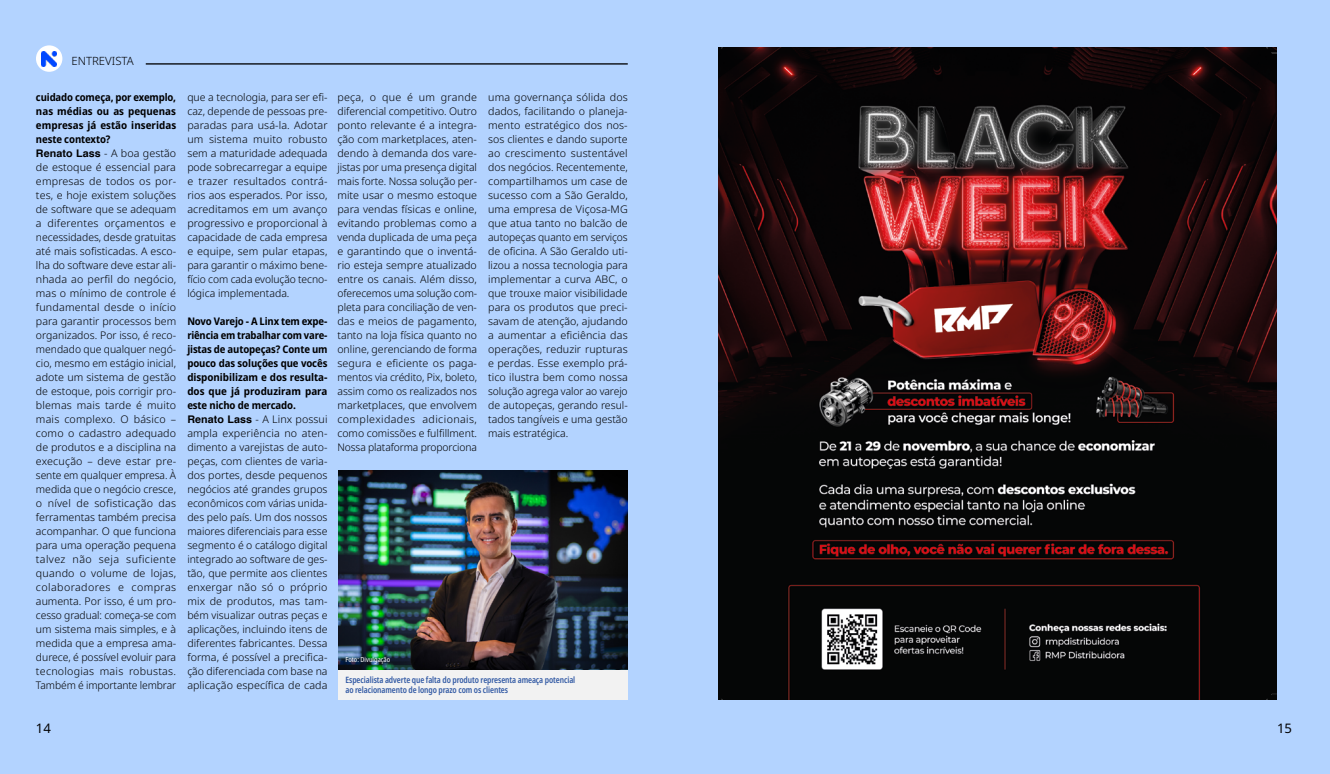
<style>
.page{position:relative;width:1330px;height:774px;background:#fff}
.page>*{position:absolute;margin:0;border:0;box-sizing:border-box;transform-origin:0 0}
.t1{font:13.12px "Noto Sans";color:#020203}
.t2{font:300 11.38px "Noto Sans";color:#000}
.t3{font:300 10.5px/14px "Noto Sans";color:#000;text-align:justify}
.t4{font:600 condensed 8.75px/10.5px "Noto Sans";letter-spacing:-.01em;color:#3159a4;scale:.94 1}
.t5{font:condensed 7px "Noto Sans";color:#fff}
.s1{font-weight:700;font-stretch:semi-condensed}
.s2{font-family:"Helvetica";font-weight:700}
</style>
<div class="page">
<div style="left:0;top:0;width:1329px;height:774px;background:#b3d3ff"></div>
<img style="left:718px;top:47px;width:558px;height:653px">
<svg style="left:718px;top:47px;width:4px;height:7px"></svg>
<svg style="left:718px;top:694px;width:4px;height:6px"></svg>
<svg style="left:1266px;top:47px;width:10px;height:7px"></svg>
<svg style="left:1266px;top:694px;width:10px;height:6px"></svg>
<hr style="left:146px;top:63px;width:482px;height:2px;background:#000">
<div style="left:36px;top:45px;width:26px;height:27px;background:#fff;border-radius:50%"></div>
<img style="left:41px;top:52px;width:16px;height:14px">
<img style="left:338px;top:470px;width:290px;height:200px">
<div style="left:338px;top:670px;width:290px;height:30px;background:#f2f2f2"></div>
<p class="t2" style="left:71px;top:53px;width:64px">ENTREVISTA</p>
<p class="t3" style="left:36px;top:91px;width:142px;text-align:left"><span class="s1">cuidado começa, por exemplo, nas médias ou as pequenas empresas já estão inseridas neste contexto?<br></span><span class="s2">Renato Lass</span> - A boa gestão de estoque é essencial para empresas de todos os por&shy;tes, e hoje existem soluções de software que se adequam a diferentes orçamentos e necessidades, desde gratuitas até mais sofisticadas. A esco&shy;lha do software deve estar ali&shy;nhada ao perfil do negócio, mas o mínimo de controle é fundamental desde o início para garantir processos bem organizados. Por isso, é reco&shy;mendado que qualquer negó&shy;cio, mesmo em estágio inicial, adote um sistema de gestão de estoque, pois corrigir pro&shy;blemas mais tarde é muito mais complexo. O básico – como o cadastro adequado de produtos e a disciplina na execução – deve estar pre&shy;sente em qualquer empresa. À medida que o negócio cresce, o nível de sofisticação das ferramentas também precisa acompanhar. O que funciona para uma operação pequena talvez não seja suficiente quando o volume de lojas, colaboradores e compras aumenta. Por isso, é um pro&shy;cesso gradual: começa-se com um sistema mais simples, e à medida que a empresa ama&shy;durece, é possível evoluir para tecnologias mais robustas.<br>Também é importante lembrar</p>
<p class="t3" style="left:187px;top:91px;width:142px">que a tecnologia, para ser efi&shy;caz, depende de pessoas pre&shy;paradas para usá-la. Adotar um sistema muito robusto sem a maturidade adequada pode sobrecarregar a equipe e trazer resultados contrá&shy;rios aos esperados. Por isso, acreditamos em um avanço progressivo e proporcional à capacidade de cada empresa e equipe, sem pular etapas, para garantir o máximo bene&shy;fício com cada evolução tecno&shy;lógica implementada.</p>
<p class="t3" style="left:187px;top:315px;width:142px;text-align:left"><span class="s1">Novo Varejo - A Linx tem expe&shy;riência em trabalhar com vare&shy;jistas de autopeças? Conte um pouco das soluções que vocês disponibilizam e dos resulta&shy;dos que já produziram para este nicho de mercado.<br></span><span class="s2">Renato Lass</span> - A Linx possui ampla experiência no aten&shy;dimento a varejistas de auto&shy;peças, com clientes de varia&shy;dos portes, desde pequenos negócios até grandes grupos econômicos com várias unida&shy;des pelo país. Um dos nossos maiores diferenciais para esse segmento é o catálogo digital integrado ao software de ges&shy;tão, que permite aos clientes enxergar não só o próprio mix de produtos, mas tam&shy;bém visualizar outras peças e aplicações, incluindo itens de diferentes fabricantes. Dessa forma, é possível a precifica&shy;ção diferenciada com base na aplicação específica de cada</p>
<p class="t3" style="left:337px;top:90px;width:141px">peça, o que é um grande diferencial competitivo. Outro ponto relevante é a integra&shy;ção com marketplaces, aten&shy;dendo à demanda dos vare&shy;jistas por uma presença digital mais forte. Nossa solução per&shy;mite usar o mesmo estoque para vendas físicas e online, evitando problemas como a venda duplicada de uma peça e garantindo que o inventá&shy;rio esteja sempre atualizado entre os canais. Além disso, oferecemos uma solução com&shy;pleta para conciliação de ven&shy;das e meios de pagamento, tanto na loja física quanto no online, gerenciando de forma segura e eficiente os paga&shy;mentos via crédito, Pix, boleto, assim como os realizados nos marketplaces, que envolvem complexidades adicionais, como comissões e fulfillment.<br>Nossa plataforma proporciona</p>
<p class="t3" style="left:488px;top:90px;width:141px">uma governança sólida dos dados, facilitando o planeja&shy;mento estratégico dos nos&shy;sos clientes e dando suporte ao crescimento sustentável dos negócios. Recentemente, compartilhamos um case de sucesso com a São Geraldo, uma empresa de Viçosa-MG que atua tanto no balcão de autopeças quanto em serviços de oficina. A São Geraldo uti&shy;lizou a nossa tecnologia para implementar a curva ABC, o que trouxe maior visibilidade para os produtos que preci&shy;savam de atenção, ajudando a aumentar a eficiência das operações, reduzir rupturas e perdas. Esse exemplo prá&shy;tico ilustra bem como nossa solução agrega valor ao varejo de autopeças, gerando resul&shy;tados tangíveis e uma gestão mais estratégica.</p>
<p class="t5" style="left:345px;top:654px;width:46px">Foto: Divulgação</p>
<p class="t4" style="left:345px;top:675px;width:246px">Especialista adverte que falta do produto representa ameaça potencial ao relacionamento de longo prazo com os clientes</p>
<p class="t1" style="left:36px;top:719px;width:17px">14</p>
<p class="t1" style="left:1277px;top:719px;width:17px">15</p>
</div>
